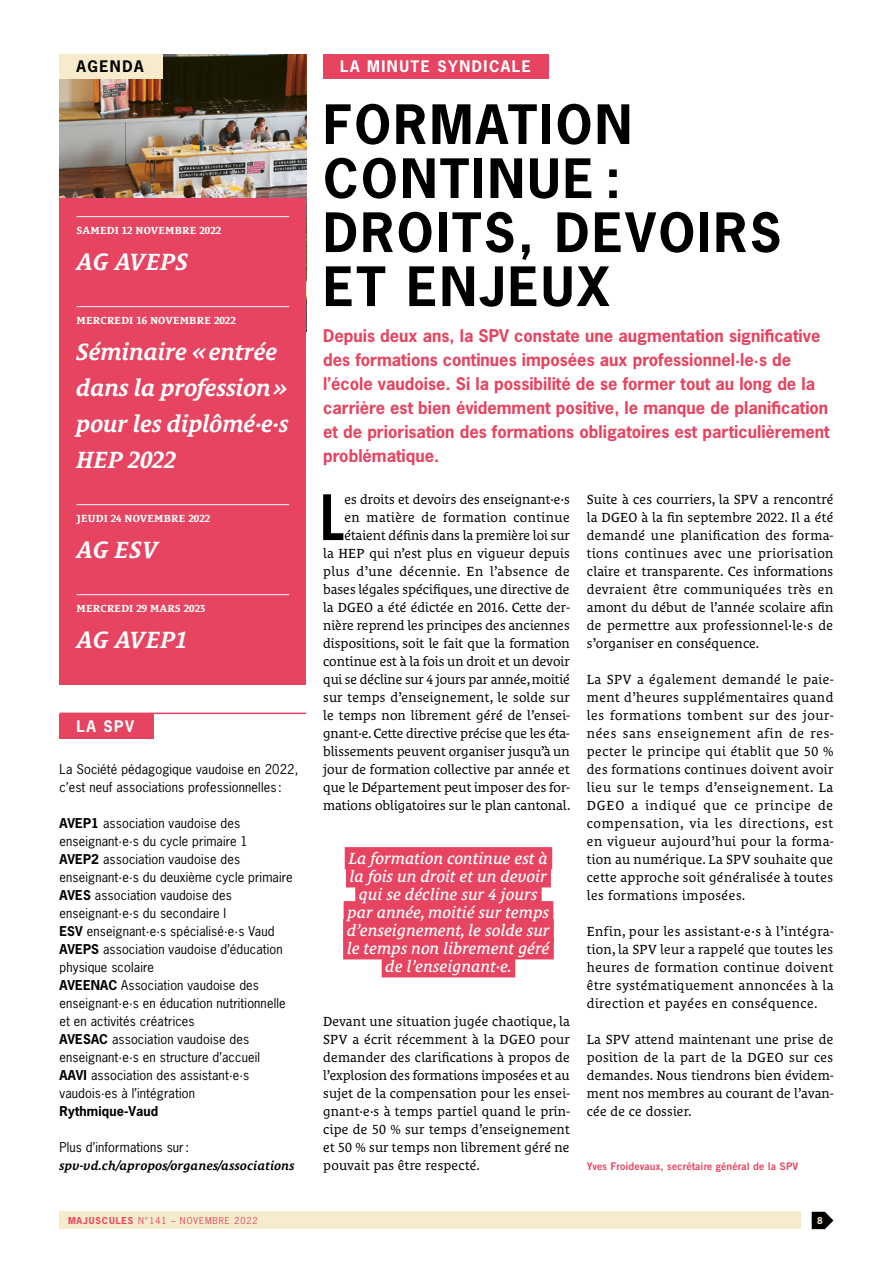
<style>
.page{position:relative;width:893px;height:1263px;background:#fff}
.page>*{position:absolute;margin:0;border:0;box-sizing:border-box;transform-origin:0 0}
.t1{font:63.3px "Trade Gothic Bold Cond Twenty";color:#000}
.t2{font:700 51px/54px "News Gothic";letter-spacing:.05em;color:#000}
.t3{font:italic 700 24px/36px "Le Monde Courrier";letter-spacing:-.01em;color:#fff}
.t4{font:700 16.5px/24px "News Gothic";color:#e64460}
.t5{font:italic 600 16.5px/18px "Le Monde Courrier";color:#fff;text-align:center}
.t6{font:700 15px "News Gothic";letter-spacing:.1em;color:#fff}
.t7{font:700 15px "News Gothic";letter-spacing:.1em;color:#000}
.t8{font:13.5px/18px "Le Monde Courrier";color:#000;text-align:justify}
.t9{font:12.75px/18px "News Gothic";letter-spacing:.01em;color:#000}
.t10{font:italic 700 12.75px "Le Monde Courrier";letter-spacing:.01em;color:#000}
.t11{font:700 12.75px "News Gothic";letter-spacing:.01em;color:#000}
.t12{font:700 10.5px "Le Monde Courrier";letter-spacing:.01em;color:#fff}
.t13{font:10.5px "Trade Gothic Bold Two";letter-spacing:.01em;color:#e64460}
.t14{font:9px "News Gothic";letter-spacing:.1em;color:#e64460}
.t15{font:700 9px "News Gothic";color:#f6eccb}
.s1{font-weight:700}
</style>
<div class="page">
<div style="left:60px;top:1212px;width:741px;height:17px;background:#f6eccb"></div>
<svg style="left:812px;top:1212px;width:21px;height:17px"></svg>
<div style="left:323px;top:54px;width:226px;height:24px;background:#e64460"></div>
<div style="left:345px;top:847px;width:207px;height:22px;background:#e64460"></div>
<div style="left:346px;top:865px;width:205px;height:22px;background:#e64460"></div>
<div style="left:355px;top:883px;width:187px;height:22px;background:#e64460"></div>
<div style="left:344px;top:901px;width:209px;height:22px;background:#e64460"></div>
<div style="left:343px;top:919px;width:211px;height:22px;background:#e64460"></div>
<div style="left:343px;top:937px;width:211px;height:22px;background:#e64460"></div>
<div style="left:382px;top:955px;width:133px;height:22px;background:#e64460"></div>
<img style="left:60px;top:54px;width:246px;height:144px">
<div style="left:60px;top:198px;width:246px;height:486px;background:#e64460"></div>
<hr style="left:77px;top:216px;width:212px;height:1px;background:#fff">
<hr style="left:77px;top:306px;width:212px;height:1px;background:#fff">
<hr style="left:77px;top:504px;width:212px;height:1px;background:#fff">
<hr style="left:77px;top:594px;width:212px;height:1px;background:#fff">
<div style="left:60px;top:54px;width:103px;height:24px;background:#f6eccb"></div>
<div style="left:60px;top:714px;width:94px;height:24px;background:#e64460"></div>
<hr style="left:60px;top:713px;width:246px;height:1px;background:#e64460">
<p class="t7" style="left:77px;top:57px;width:69px">AGENDA</p>
<p class="t12" style="left:77px;top:224px;width:146px">SAMEDI 12 NOVEMBRE 2022</p>
<h3 class="t3" style="left:77px;top:243px;width:114px">AG AVEPS</h3>
<p class="t12" style="left:77px;top:314px;width:161px">MERCREDI 16 NOVEMBRE 2022</p>
<h3 class="t3" style="left:77px;top:333px;width:214px">Séminaire «entrée dans la profession» pour les diplômé·e·s<br>HEP 2022</h3>
<p class="t12" style="left:77px;top:512px;width:135px">JEUDI 24 NOVEMBRE 2022</p>
<h3 class="t3" style="left:77px;top:531px;width:84px">AG ESV</h3>
<p class="t12" style="left:77px;top:602px;width:131px">MERCREDI 29 MARS 2023</p>
<h3 class="t3" style="left:77px;top:621px;width:113px">AG AVEP1</h3>
<p class="t6" style="left:77px;top:717px;width:59px">LA SPV</p>
<p class="t9" style="left:60px;top:760px;width:240px">La Société pédagogique vaudoise en 2022, c’est neuf associations professionnelles :</p>
<p class="t9" style="left:60px;top:814px;width:235px"><span class="s1">AVEP1</span> association vaudoise des enseignant·e·s du cycle primaire 1<br><span class="s1">AVEP2</span> association vaudoise des enseignant·e·s du deuxième cycle primaire <span class="s1">AVES</span> association vaudoise des enseignant·e·s du secondaire I<br><span class="s1">ESV</span> enseignant·e·s spécialisé·e·s Vaud <span class="s1">AVEPS</span> association vaudoise d’éducation physique scolaire<br><span class="s1">AVEENAC</span> Association vaudoise des enseignant·e·s en éducation nutritionnelle et en activités créatrices<br><span class="s1">AVESAC</span> association vaudoise des enseignant·e·s en structure d’accueil<br><span class="s1">AAVI</span> association des assistant·e·s vaudois·es à l’intégration</p>
<p class="t11" style="left:60px;top:1103px;width:100px">Rythmique-Vaud</p>
<p class="t9" style="left:60px;top:1138px;width:131px">Plus d’informations sur:</p>
<p class="t10" style="left:60px;top:1158px;width:237px">spv-vd.ch/apropos/organes/associations</p>
<p class="t6" style="left:340px;top:57px;width:192px">LA MINUTE SYNDICALE</p>
<h2 class="t2" style="left:323px;top:96px;width:460px">FORMATION<br>CONTINUE :<br>DROITS, DEVOIRS<br>ET ENJEUX</h2>
<p class="t4" style="left:323px;top:323px;width:508px">Depuis deux ans, la SPV constate une augmentation significative des formations continues imposées aux professionnel·le·s de l’école vaudoise. Si la possibilité de se former tout au long de la carrière est bien évidemment positive, le manque de planification et de priorisation des formations obligatoires est particulièrement problématique.</p>
<p class="t8" style="left:323px;top:490px;width:249px;text-align:right">es droits et devoirs des enseignant·e·s<br>en matière de formation continue étaient définis dans la première loi sur<br>la HEP qui n’est plus en vigueur depuis plus d’une décennie. En l’absence de bases légales spécifiques, une directive de la DGEO a été édictée en 2016. Cette der&shy;nière reprend les principes des anciennes dispositions, soit le fait que la formation continue est à la fois un droit et un devoir qui se décline sur 4 jours par année, moitié sur temps d’enseignement, le solde sur le temps non librement géré de l’ensei&shy;gnant·e. Cette directive précise que les éta&shy;blissements peuvent organiser jusqu’à un jour de formation collective par année et que le Département peut imposer des for&shy;mations obligatoires sur le plan cantonal.</p>
<p class="t5" style="left:347px;top:849px;width:204px">La formation continue est à la fois un droit et un devoir qui se décline sur 4 jours par année, moitié sur temps d’enseignement, le solde sur le temps non librement géré de l’enseignant·e.</p>
<h1 class="t1" style="left:320px;top:479px;width:26px">L</h1>
<p class="t8" style="left:323px;top:1012px;width:248px">Devant une situation jugée chaotique, la SPV a écrit récemment à la DGEO pour demander des clarifications à propos de l’explosion des formations imposées et au sujet de la compensation pour les ensei&shy;gnant·e·s à temps partiel quand le prin&shy;cipe de 50 % sur temps d’enseignement et 50 % sur temps non librement géré ne pouvait pas être respecté.</p>
<p class="t8" style="left:587px;top:490px;width:248px">Suite à ces courriers, la SPV a rencontré la DGEO à la fin septembre 2022. Il a été demandé une planification des forma&shy;tions continues avec une priorisation claire et transparente. Ces informations devraient être communiquées très en amont du début de l’année scolaire afin de permettre aux professionnel·le·s de s’organiser en conséquence.</p>
<p class="t8" style="left:587px;top:670px;width:248px">La SPV a également demandé le paie&shy;ment d’heures supplémentaires quand les formations tombent sur des jour&shy;nées sans enseignement afin de res&shy;pecter le principe qui établit que 50 % des formations continues doivent avoir lieu sur le temps d’enseignement. La DGEO a indiqué que ce principe de compensation, via les directions, est en vigueur aujourd’hui pour la forma&shy;tion au numérique. La SPV souhaite que cette approche soit généralisée à toutes les formations imposées.</p>
<p class="t8" style="left:587px;top:922px;width:248px">Enfin, pour les assistant·e·s à l’intégra&shy;tion, la SPV leur a rappelé que toutes les heures de formation continue doivent être systématiquement annoncées à la direction et payées en conséquence.</p>
<p class="t8" style="left:587px;top:1030px;width:248px">La SPV attend maintenant une prise de position de la part de la DGEO sur ces demandes. Nous tiendrons bien évidem&shy;ment nos membres au courant de l’avan&shy;cée de ce dossier.</p>
<p class="t13" style="left:587px;top:1160px;width:213px">Yves Froidevaux, secrétaire général de la SPV</p>
<p class="t14" style="left:68px;top:1215px;width:191px"><span class="s1">MAJUSCULES</span> N°141 – NOVEMBRE 2022</p>
<p class="t15" style="left:817px;top:1215px;width:7px">8</p>
</div>
